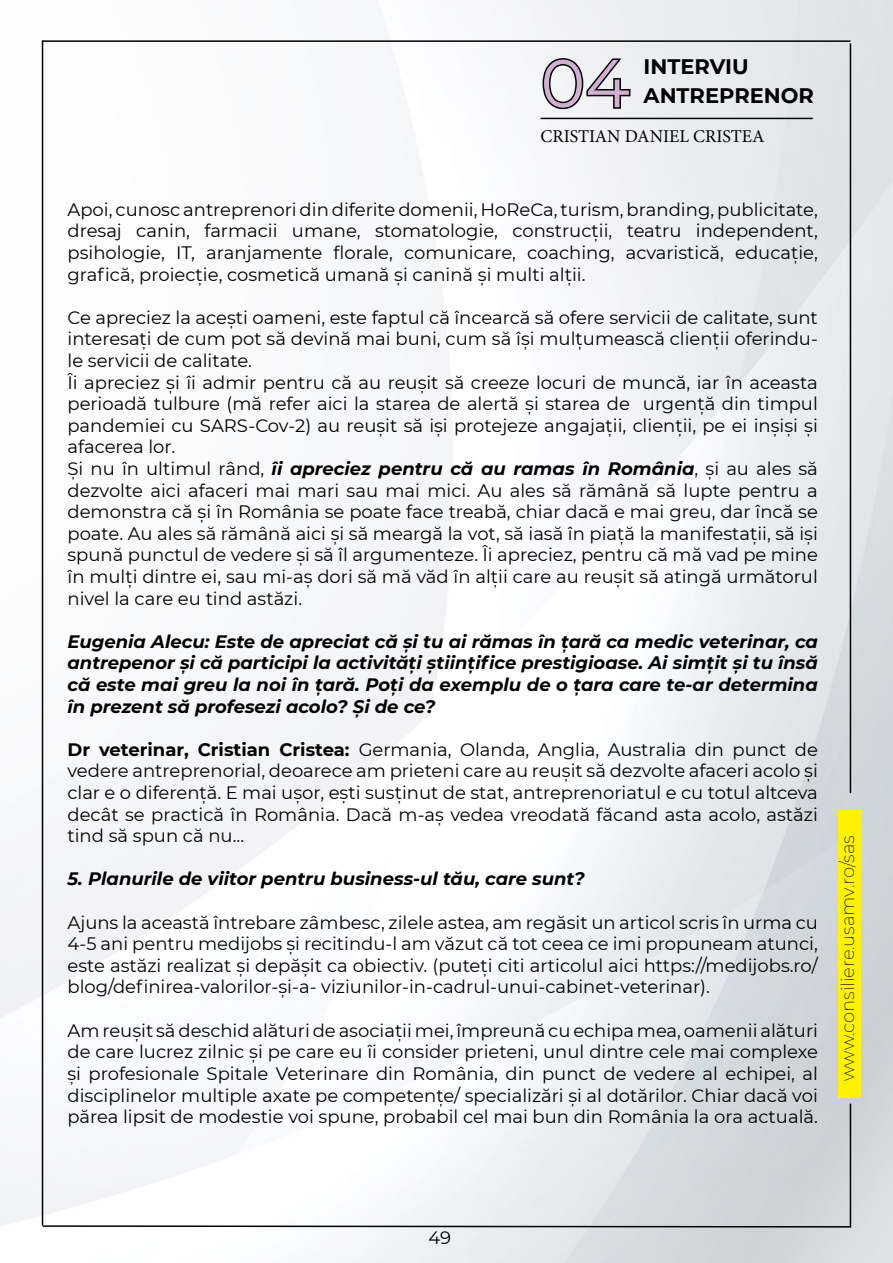
<style>
.page{position:relative;width:893px;height:1263px;background:#fff}
.page>*{position:absolute;margin:0;border:0;box-sizing:border-box;transform-origin:0 0}
.t1{font:67.5px "Montserrat";color:#d3b0d1}
.t2{font:700 21px/28.5px "Montserrat";color:#000}
.t3{font:18px/21.6px "Montserrat";color:#000;text-align:justify}
.t4{font:italic 700 18px/21.6px "Montserrat";color:#000;text-align:justify}
.t5{font:200 18px "Montserrat";color:#000}
.t6{font:18px "Minion Pro";color:#000}
.s1{font-weight:700;font-style:italic}
.s2{font-weight:700}
</style>
<div class="page">
<img style="left:0;top:0;width:893px;height:1263px">
<div style="left:838px;top:810px;width:23px;height:288px;background:#fff200"></div>
<hr style="left:43px;top:40px;width:807px;height:2px;background:#000">
<hr style="left:850px;top:43px;width:1px;height:750px;background:#000">
<hr style="left:850px;top:1103px;width:1px;height:124px;background:#000">
<svg style="left:41px;top:1224px;width:811px;height:4px"></svg>
<hr style="left:42px;top:40px;width:1px;height:1185px;background:#000">
<svg style="left:541px;top:56px;width:91px;height:55px"></svg>
<hr style="left:541px;top:118px;width:272px;height:1px;background:#000">
<h1 class="t1" style="left:541px;top:37px;width:91px">04</h1>
<p class="t2" style="left:644px;top:52px;width:172px">INTERVIU<br>ANTREPRENOR</p>
<p class="t6" style="left:541px;top:125px;width:226px">CRISTIAN DANIEL CRISTEA</p>
<p class="t3" style="left:68px;top:198px;width:752px">Apoi, cunosc antreprenori din diferite domenii, HoReCa, turism, branding, publicitate, dresaj canin, farmacii umane, stomatologie, construcții, teatru independent, psihologie, IT, aranjamente florale, comunicare, coaching, acvaristică, educație, grafică, proiecție, cosmetică umană și canină și multi alții.</p>
<p class="t3" style="left:68px;top:306px;width:752px;text-align:left">Ce apreciez la acești oameni, este faptul că încearcă să ofere servicii de calitate, sunt interesați de cum pot să devină mai buni, cum să își mulțumească clienții oferindu&shy;le servicii de calitate.<br>Îi apreciez și îi admir pentru că au reușit să creeze locuri de muncă, iar în aceasta perioadă tulbure (mă refer aici la starea de alertă și starea de urgență din timpul pandemiei cu SARS-Cov-2) au reușit să iși protejeze angajații, clienții, pe ei inșiși și afacerea lor.<br>Și nu în ultimul rând, <span class="s1">îi apreciez pentru că au ramas în România</span>, și au ales să dezvolte aici afaceri mai mari sau mai mici. Au ales să rămână să lupte pentru a demonstra că și în România se poate face treabă, chiar dacă e mai greu, dar încă se poate. Au ales să rămână aici și să meargă la vot, să iasă în piață la manifestații, să iși spună punctul de vedere și să îl argumenteze. Îi apreciez, pentru că mă vad pe mine în mulți dintre ei, sau mi-aș dori să mă văd în alții care au reușit să atingă următorul nivel la care eu tind astăzi.</p>
<p class="t4" style="left:68px;top:630px;width:752px">Eugenia Alecu: Este de apreciat că și tu ai rămas în țară ca medic veterinar, ca antrepenor și că participi la activități științifice prestigioase. Ai simțit și tu însă că este mai greu la noi în țară. Poți da exemplu de o țara care te-ar determina în prezent să profesezi acolo? Și de ce?</p>
<p class="t3" style="left:68px;top:738px;width:752px"><span class="s2">Dr veterinar, Cristian Cristea:</span> Germania, Olanda, Anglia, Australia din punct de vedere antreprenorial, deoarece am prieteni care au reușit să dezvolte afaceri acolo și clar e o diferență. E mai ușor, ești susținut de stat, antreprenoriatul e cu totul altceva decât se practică în România. Dacă m-aș vedea vreodată făcand asta acolo, astăzi tind să spun că nu...</p>
<p class="t4" style="left:68px;top:867px;width:519px">5. Planurile de viitor pentru business-ul tău, care sunt?</p>
<p class="t3" style="left:68px;top:911px;width:752px">Ajuns la această întrebare zâmbesc, zilele astea, am regăsit un articol scris în urma cu 4-5 ani pentru medijobs și recitindu-l am văzut că tot ceea ce imi propuneam atunci, este astăzi realizat și depășit ca obiectiv. (puteți citi articolul aici https://medijobs.ro/ blog/definirea-valorilor-și-a- viziunilor-in-cadrul-unui-cabinet-veterinar).</p>
<p class="t3" style="left:68px;top:1019px;width:752px">Am reușit să deschid alături de asociații mei, împreună cu echipa mea, oamenii alături de care lucrez zilnic și pe care eu îi consider prieteni, unul dintre cele mai complexe și profesionale Spitale Veterinare din România, din punct de vedere al echipei, al disciplinelor multiple axate pe competențe/ specializări și al dotărilor. Chiar dacă voi părea lipsit de modestie voi spune, probabil cel mai bun din România la ora actuală.</p>
<p class="t5" style="left:836px;top:1081px;width:247px;rotate:-90deg">www.consiliere.usamv.ro/sas</p>
<p class="t3" style="left:428px;top:1226px;width:24px">49</p>
</div>
